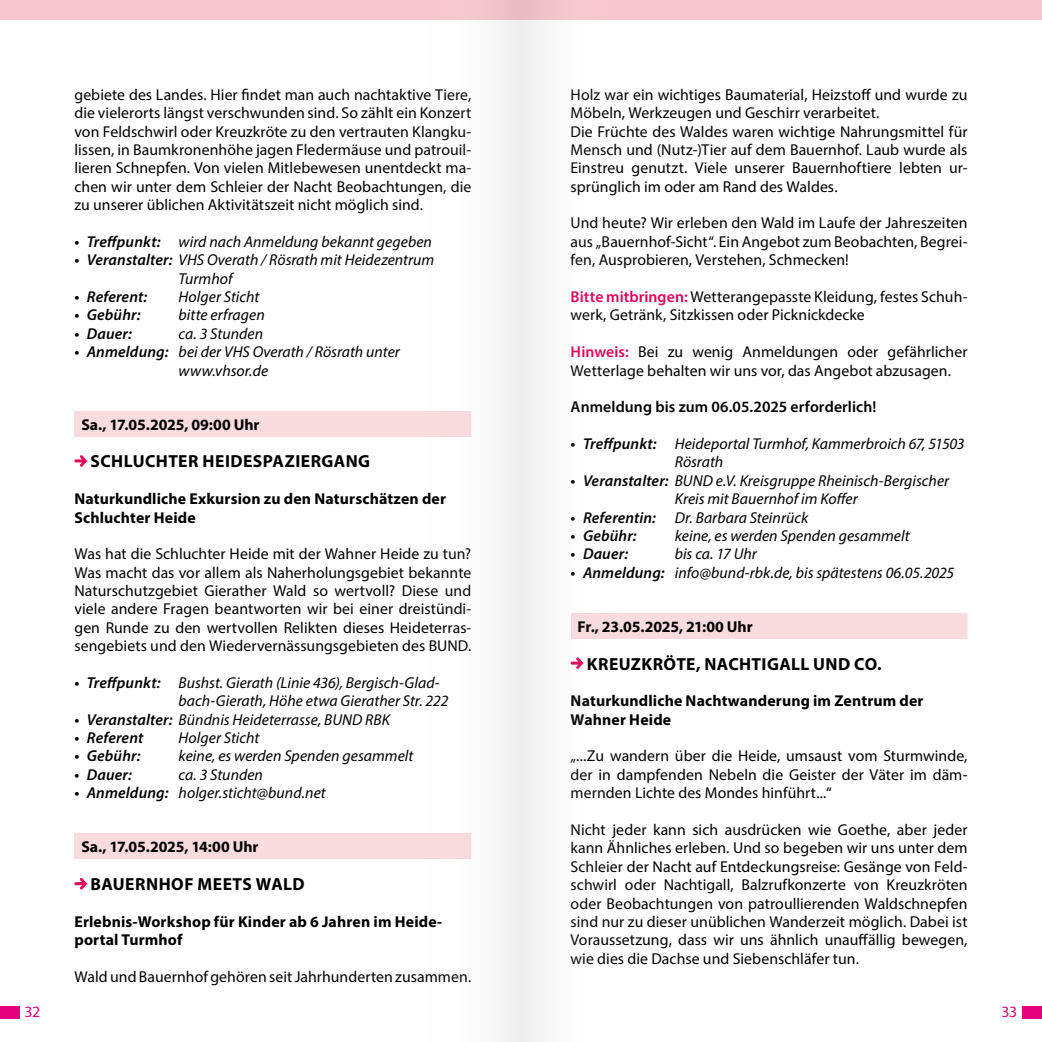
<style>
.page{position:relative;width:1042px;height:1042px;background:#fff}
.page>*{position:absolute;margin:0;border:0;box-sizing:border-box;transform-origin:0 0}
.t1{font:700 17.5px "Myriad Pro";letter-spacing:.025em;color:#000}
.t2{font:15.75px/18.4px "Myriad Pro";letter-spacing:.005em;color:#000;text-align:justify}
.t3{font:italic 15.75px/18.4px "Myriad Pro";color:#000}
.t4{font:700 15.75px/18.4px "Myriad Pro";letter-spacing:.01em;color:#000}
.t5{font:italic 600 15.75px "Myriad Pro";letter-spacing:.01em;color:#000}
.t6{font:600 15.75px "Myriad Pro";letter-spacing:.005em;color:#000}
.t7{font:700 15.75px "Myriad Pro";letter-spacing:-.01em;color:#000}
.t8{font:15.75px "Myriad Pro";color:#e6007e}
.s1{font-weight:600}
.s2{font-weight:600;color:#e5005a}
</style>
<div class="page">
<div style="left:0;top:0;width:1042px;height:20px;background:#f8c7cd"></div>
<div style="left:0;top:1006px;width:20px;height:12px;background:#e6007e"></div>
<div style="left:1022px;top:1006px;width:20px;height:12px;background:#e6007e"></div>
<div style="left:74px;top:411px;width:398px;height:25px;background:#fadbde"></div>
<svg style="left:74px;top:455px;width:13px;height:12px"></svg>
<div style="left:74px;top:833px;width:398px;height:26px;background:#fadbde"></div>
<svg style="left:74px;top:878px;width:13px;height:11px"></svg>
<div style="left:570px;top:613px;width:398px;height:26px;background:#fadbde"></div>
<hr style="left:967px;top:613px;width:2px;height:26px;background:#fff">
<svg style="left:422px;top:0;width:99px;height:1042px"></svg>
<svg style="left:521px;top:0;width:63px;height:1042px"></svg>
<p class="t2" style="left:74px;top:85px;width:398px">gebiete des Landes. Hier findet man auch nachtaktive Tiere, die vielerorts längst verschwunden sind. So zählt ein Konzert von Feldschwirl oder Kreuzkröte zu den vertrauten Klangku&shy;lissen, in Baumkronenhöhe jagen Fledermäuse und patrouil&shy;lieren Schnepfen. Von vielen Mitlebewesen unentdeckt ma&shy;chen wir unter dem Schleier der Nacht Beobachtungen, die zu unserer üblichen Aktivitätszeit nicht möglich sind.</p>
<p class="t3" style="left:74px;top:232px;width:359px"><span class="s1">• Treffpunkt:</span> wird nach Anmeldung bekannt gegeben</p>
<p class="t3" style="left:179px;top:250px;width:257px;text-indent:-104px"><span class="s1">• Veranstalter:</span> VHS Overath / Rösrath mit Heidezentrum<br>Turmhof</p>
<p class="t5" style="left:74px;top:287px;width:74px">• Referent:</p>
<p class="t3" style="left:179px;top:287px;width:82px">Holger Sticht</p>
<p class="t5" style="left:74px;top:305px;width:68px">• Gebühr:</p>
<p class="t3" style="left:179px;top:306px;width:88px">bitte erfragen</p>
<p class="t5" style="left:74px;top:323px;width:59px">• Dauer:</p>
<p class="t3" style="left:179px;top:324px;width:86px">ca. 3 Stunden</p>
<p class="t3" style="left:179px;top:342px;width:223px;text-indent:-104px"><span class="s1">• Anmeldung:</span> bei der VHS Overath / Rösrath unter www.vhsor.de</p>
<p class="t4" style="left:81px;top:414px;width:180px">Sa., 17.05.2025, 09:00 Uhr</p>
<p class="t1" style="left:91px;top:450px;width:281px">SCHLUCHTER HEIDESPAZIERGANG</p>
<p class="t4" style="left:74px;top:489px;width:373px">Naturkundliche Exkursion zu den Naturschätzen der<br>Schluchter Heide</p>
<p class="t2" style="left:74px;top:544px;width:398px">Was hat die Schluchter Heide mit der Wahner Heide zu tun?<br>Was macht das vor allem als Naherholungsgebiet bekannte Naturschutzgebiet Gierather Wald so wertvoll? Diese und viele andere Fragen beantworten wir bei einer dreistündi&shy;gen Runde zu den wertvollen Relikten dieses Heideterras&shy;sengebiets und den Wiedervernässungsgebieten des BUND.</p>
<p class="t3" style="left:179px;top:673px;width:271px;text-indent:-104px"><span class="s1">• Treffpunkt:</span> Bushst. Gierath (Linie 436), Bergisch-Glad&shy;bach-Gierath, Höhe etwa Gierather Str. 222</p>
<p class="t3" style="left:74px;top:710px;width:317px"><span class="s1">• Veranstalter:</span> Bündnis Heideterrasse, BUND RBK</p>
<p class="t5" style="left:74px;top:728px;width:70px">• Referent</p>
<p class="t3" style="left:179px;top:728px;width:82px">Holger Sticht</p>
<p class="t5" style="left:74px;top:746px;width:68px">• Gebühr:</p>
<p class="t3" style="left:179px;top:747px;width:236px">keine, es werden Spenden gesammelt</p>
<p class="t5" style="left:74px;top:764px;width:59px">• Dauer:</p>
<p class="t3" style="left:179px;top:765px;width:86px">ca. 3 Stunden</p>
<p class="t3" style="left:74px;top:783px;width:253px"><span class="s1">• Anmeldung:</span> holger.sticht@bund.net</p>
<p class="t4" style="left:81px;top:837px;width:179px">Sa., 17.05.2025, 14:00 Uhr</p>
<p class="t1" style="left:91px;top:873px;width:215px">BAUERNHOF MEETS WALD</p>
<p class="t4" style="left:74px;top:912px;width:369px">Erlebnis-Workshop für Kinder ab 6 Jahren im Heide&shy;portal Turmhof</p>
<p class="t2" style="left:74px;top:967px;width:398px">Wald und Bauernhof gehören seit Jahrhunderten zusammen.</p>
<p class="t2" style="left:570px;top:85px;width:398px;text-align:left">Holz war ein wichtiges Baumaterial, Heizstoff und wurde zu Möbeln, Werkzeugen und Geschirr verarbeitet.<br>Die Früchte des Waldes waren wichtige Nahrungsmittel für Mensch und (Nutz-)Tier auf dem Bauernhof. Laub wurde als Einstreu genutzt. Viele unserer Bauernhoftiere lebten ur&shy;sprünglich im oder am Rand des Waldes.</p>
<p class="t2" style="left:570px;top:214px;width:398px">Und heute? Wir erleben den Wald im Laufe der Jahreszeiten aus „Bauernhof-Sicht“. Ein Angebot zum Beobachten, Begrei&shy;fen, Ausprobieren, Verstehen, Schmecken!</p>
<p class="t2" style="left:570px;top:287px;width:398px"><span class="s2">Bitte mitbringen:</span> Wetterangepasste Kleidung, festes Schuh&shy;werk, Getränk, Sitzkissen oder Picknickdecke</p>
<p class="t2" style="left:570px;top:342px;width:398px"><span class="s2">Hinweis:</span> Bei zu wenig Anmeldungen oder gefährlicher<br>Wetterlage behalten wir uns vor, das Angebot abzusagen.</p>
<p class="t6" style="left:570px;top:397px;width:307px">Anmeldung bis zum 06.05.2025 erforderlich!</p>
<p class="t3" style="left:675px;top:434px;width:291px;text-indent:-104px"><span class="s1">• Treffpunkt:</span> Heideportal Turmhof, Kammerbroich 67, 51503<br>Rösrath</p>
<p class="t3" style="left:675px;top:471px;width:276px;text-indent:-104px"><span class="s1">• Veranstalter:</span> BUND e.V. Kreisgruppe Rheinisch-Bergischer<br>Kreis mit Bauernhof im Koffer</p>
<p class="t3" style="left:570px;top:508px;width:239px"><span class="s1">• Referentin:</span> Dr. Barbara Steinrück</p>
<p class="t5" style="left:570px;top:525px;width:68px">• Gebühr:</p>
<p class="t3" style="left:675px;top:526px;width:236px">keine, es werden Spenden gesammelt</p>
<p class="t5" style="left:570px;top:544px;width:59px">• Dauer:</p>
<p class="t3" style="left:675px;top:544px;width:84px">bis ca. 17 Uhr</p>
<p class="t3" style="left:570px;top:563px;width:385px"><span class="s1">• Anmeldung:</span> info@bund-rbk.de, bis spätestens 06.05.2025</p>
<p class="t7" style="left:577px;top:616px;width:177px">Fr., 23.05.2025, 21:00 Uhr</p>
<p class="t1" style="left:587px;top:652px;width:296px">KREUZKRÖTE, NACHTIGALL UND CO.</p>
<p class="t4" style="left:570px;top:691px;width:354px">Naturkundliche Nachtwanderung im Zentrum der<br>Wahner Heide</p>
<p class="t2" style="left:570px;top:747px;width:398px">„...Zu wandern über die Heide, umsaust vom Sturmwinde, der in dampfenden Nebeln die Geister der Väter im däm&shy;mernden Lichte des Mondes hinführt...“</p>
<p class="t2" style="left:570px;top:820px;width:398px">Nicht jeder kann sich ausdrücken wie Goethe, aber jeder kann Ähnliches erleben. Und so begeben wir uns unter dem Schleier der Nacht auf Entdeckungsreise: Gesänge von Feld&shy;schwirl oder Nachtigall, Balzrufkonzerte von Kreuzkröten oder Beobachtungen von patroullierenden Waldschnepfen sind nur zu dieser unüblichen Wanderzeit möglich. Dabei ist Voraussetzung, dass wir uns ähnlich unauffällig bewegen, wie dies die Dachse und Siebenschläfer tun.</p>
<p class="t8" style="left:24px;top:1002px;width:17px">32</p>
<p class="t8" style="left:1001px;top:1002px;width:17px">33</p>
</div>
